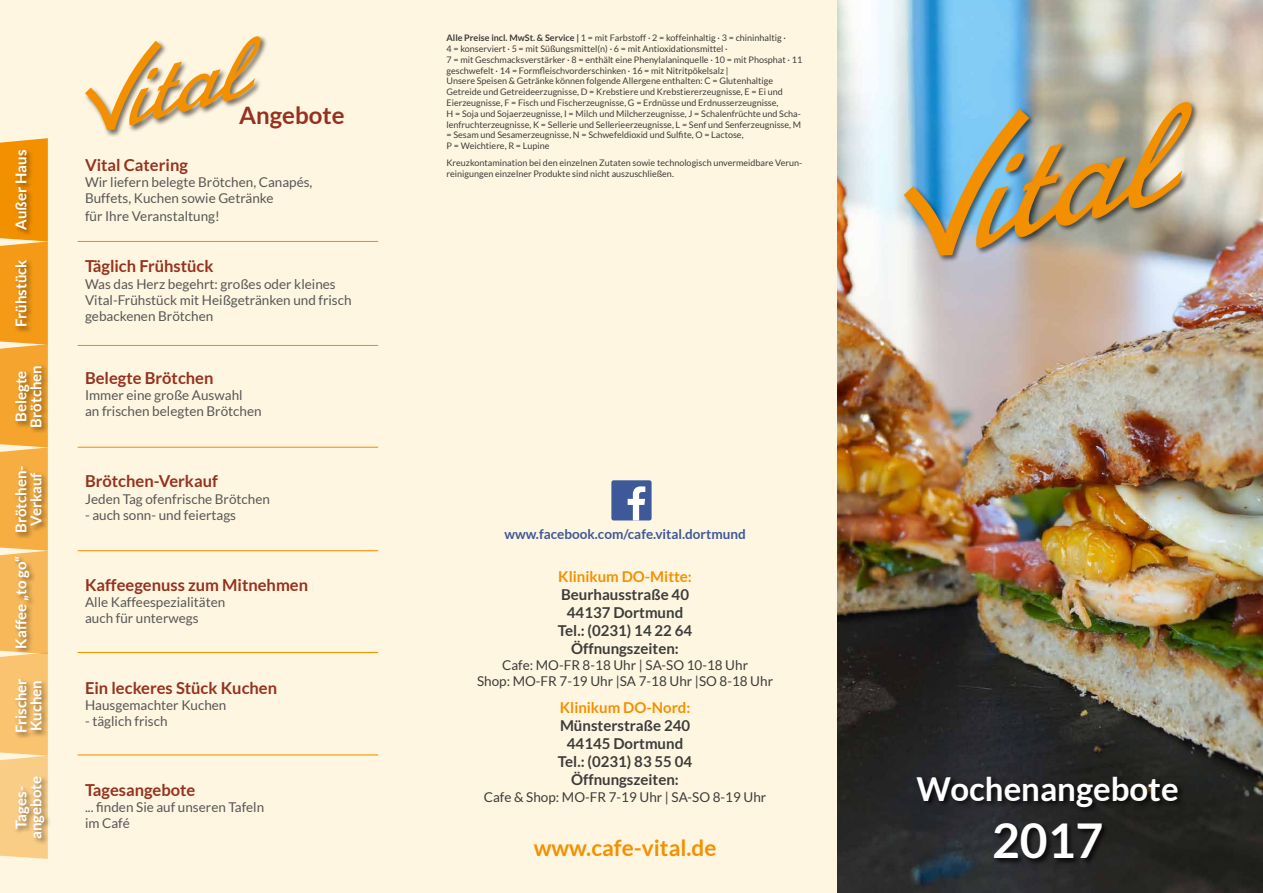
<style>
.page{position:relative;width:1263px;height:893px;background:#fff6e1}
.page>*{position:absolute;margin:0;border:0;box-sizing:border-box;transform-origin:0 0}
.t1{font:700 48px "Lato";color:#fff}
.t2{font:700 33px "Lato";color:#fff}
.t3{font:700 24px "Lato";color:#94321f}
.t4{font:700 22.5px "Lato";color:#f39000}
.t5{font:700 16.5px "Lato";color:#94321f}
.t6{font:700 15px/18px "Lato";color:#3c3c3b;text-align:center}
.t7{font:700 15px/15px "Lato";color:#fff;text-align:center}
.t8{font:700 15px "Lato";color:#f39000}
.t9{font:13.5px/16.2px "Lato";color:#575756}
.t10{font:13.5px/16.2px "Lato";color:#3c3c3b;text-align:center}
.t11{font:700 13.5px "Lato";color:#3d5999}
.t12{font:9px/10.8px "Lato";color:#3c3c3b}
.s1{font-weight:700}
</style>
<div class="page">
<img style="left:838px;top:0;width:425px;height:893px">
<div style="left:902px;top:100px;width:297px;height:163px;background:#000;opacity:.55"></div>
<img style="left:904px;top:101px;width:289px;height:154px">
<div style="left:916px;top:774px;width:269px;height:92px;background:#000;opacity:.75"></div>
<div style="left:611px;top:480px;width:41px;height:40px;background:#3d5999;border-radius:2px"></div>
<svg style="left:628px;top:486px;width:17px;height:34px"></svg>
<svg style="left:0;top:138px;width:48px;height:721px;background:#f6b149"></svg>
<div style="left:84px;top:35px;width:184px;height:102px;background:#000;opacity:.55"></div>
<svg style="left:85px;top:36px;width:176px;height:94px"></svg>
<div style="left:14px;top:149px;width:20px;height:88px;background:#000;opacity:.46"></div>
<div style="left:14px;top:259px;width:20px;height:74px;background:#000;opacity:.46"></div>
<div style="left:14px;top:364px;width:35px;height:70px;background:#000;opacity:.46"></div>
<div style="left:14px;top:464px;width:35px;height:75px;background:#000;opacity:.46"></div>
<div style="left:13px;top:555px;width:24px;height:100px;background:#000;opacity:.46"></div>
<div style="left:14px;top:677px;width:35px;height:62px;background:#000;opacity:.46"></div>
<div style="left:14px;top:775px;width:38px;height:71px;background:#000;opacity:.46"></div>
<hr style="left:78px;top:241px;width:300px;height:1px;background:#f39000">
<hr style="left:78px;top:345px;width:300px;height:1px;background:#f39000">
<hr style="left:78px;top:447px;width:300px;height:1px;background:#f39000">
<hr style="left:78px;top:550px;width:300px;height:1px;background:#f39000">
<hr style="left:78px;top:652px;width:300px;height:1px;background:#f39000">
<hr style="left:78px;top:754px;width:300px;height:1px;background:#f39000">
<h3 class="t7" style="left:13px;top:230px;width:81px;rotate:-90deg">Außer Haus</h3>
<h3 class="t7" style="left:13px;top:327px;width:69px;rotate:-90deg">Frühstück</h3>
<h3 class="t7" style="left:13px;top:428px;width:64px;rotate:-90deg">Belegte<br>Brötchen</h3>
<h3 class="t7" style="left:13px;top:533px;width:69px;rotate:-90deg">Brötchen-<br>Verkauf</h3>
<h3 class="t7" style="left:13px;top:648px;width:94px;rotate:-90deg">Kaffee „to go“</h3>
<h3 class="t7" style="left:13px;top:733px;width:56px;text-align:left;rotate:-90deg">Frischer<br>Kuchen</h3>
<h3 class="t7" style="left:13px;top:839px;width:65px;rotate:-90deg">Tages&shy;angebote</h3>
<h3 class="t3" style="left:239px;top:101px;width:107px">Angebote</h3>
<h3 class="t5" style="left:85px;top:155px;width:104px">Vital Catering</h3>
<h3 class="t9" style="left:85px;top:174px;width:229px">Wir liefern belegte Brötchen, Canapés,<br>Buffets, Kuchen sowie Getränke</h3>
<h3 class="t9" style="left:85px;top:208px;width:136px">für Ihre Veranstaltung!</h3>
<h3 class="t5" style="left:85px;top:257px;width:130px">Täglich Frühstück</h3>
<h3 class="t9" style="left:85px;top:275px;width:268px">Was das Herz begehrt: großes oder kleines<br>Vital-Frühstück mit Heißgetränken und frisch gebackenen Brötchen</h3>
<h3 class="t5" style="left:85px;top:369px;width:130px">Belegte Brötchen</h3>
<h3 class="t9" style="left:85px;top:387px;width:178px">Immer eine große Auswahl<br>an frischen belegten Brötchen</h3>
<h3 class="t5" style="left:85px;top:472px;width:134px">Brötchen-Verkauf</h3>
<h3 class="t9" style="left:85px;top:490px;width:186px">Jeden Tag ofenfrische Brötchen</h3>
<h3 class="t9" style="left:85px;top:507px;width:153px">- auch sonn- und feiertags</h3>
<h3 class="t5" style="left:85px;top:575px;width:225px">Kaffeegenuss zum Mitnehmen</h3>
<h3 class="t9" style="left:85px;top:594px;width:142px">Alle Kaffeespezialitäten auch für unterwegs</h3>
<h3 class="t5" style="left:85px;top:678px;width:194px">Ein leckeres Stück Kuchen</h3>
<h3 class="t9" style="left:85px;top:697px;width:143px">Hausgemachter Kuchen</h3>
<h3 class="t9" style="left:85px;top:713px;width:84px">- täglich frisch</h3>
<h3 class="t5" style="left:85px;top:780px;width:112px">Tagesangebote</h3>
<h3 class="t9" style="left:85px;top:799px;width:181px">... finden Sie auf unseren Tafeln im Café</h3>
<p class="t12" style="left:446px;top:33px;width:357px"><span class="s1">Alle Preise incl. MwSt. &amp; Service |</span> 1 = mit Farbstoff · 2 = koffeinhaltig · 3 = chininhaltig ·<br>4 = konserviert · 5 = mit Süßungsmittel(n) · 6 = mit Antioxidationsmittel ·<br>7 = mit Geschmacksverstärker · 8 = enthält eine Phenylalaninquelle · 10 = mit Phosphat · 11 geschwefelt · 14 = Formfleischvorderschinken · 16 = mit Nitritpökelsalz |<br>Unsere Speisen &amp; Getränke können folgende Allergene enthalten: C = Glutenhaltige Getreide und Getreideerzugnisse, D = Krebstiere und Krebstiererzeugnisse, E = Ei und Eierzeugnisse, F = Fisch und Fischerzeugnisse, G = Erdnüsse und Erdnusserzeugnisse,<br>H = Soja und Sojaerzeugnisse, I = Milch und Milcherzeugnisse, J = Schalenfrüchte und Scha&shy;lenfruchterzeugnisse, K = Sellerie und Sellerieerzeugnisse, L = Senf und Senferzeugnisse, M = Sesam und Sesamerzeugnisse, N = Schwefeldioxid und Sulfite, O = Lactose,<br>P = Weichtiere, R = Lupine</p>
<p class="t12" style="left:446px;top:157px;width:357px">Kreuzkontamination bei den einzelnen Zutaten sowie technologisch unvermeidbare Verun&shy;reinigungen einzelner Produkte sind nicht auszuschließen.</p>
<h3 class="t11" style="left:504px;top:526px;width:243px">www.facebook.com/cafe.vital.dortmund</h3>
<h3 class="t8" style="left:558px;top:568px;width:135px">Klinikum DO-Mitte:</h3>
<h3 class="t6" style="left:558px;top:585px;width:136px">Beurhausstraße 40<br>44137 Dortmund<br>Tel.: (0231) 14 22 64<br>Öffnungszeiten:</h3>
<h3 class="t10" style="left:477px;top:657px;width:297px">Cafe: MO-FR 8-18 Uhr | SA-SO 10-18 Uhr<br>Shop: MO-FR 7-19 Uhr |SA 7-18 Uhr |SO 8-18 Uhr</h3>
<h3 class="t8" style="left:560px;top:699px;width:132px">Klinikum DO-Nord:</h3>
<h3 class="t6" style="left:558px;top:717px;width:136px">Münsterstraße 240<br>44145 Dortmund<br>Tel.: (0231) 83 55 04<br>Öffnungszeiten:</h3>
<h3 class="t10" style="left:484px;top:788px;width:284px">Cafe &amp; Shop: MO-FR 7-19 Uhr | SA-SO 8-19 Uhr</h3>
<h3 class="t4" style="left:534px;top:835px;width:184px">www.cafe-vital.de</h3>
<h2 class="t2" style="left:916px;top:770px;width:264px">Wochenangebote</h2>
<h1 class="t1" style="left:992px;top:813px;width:113px">2017</h1>
</div>
